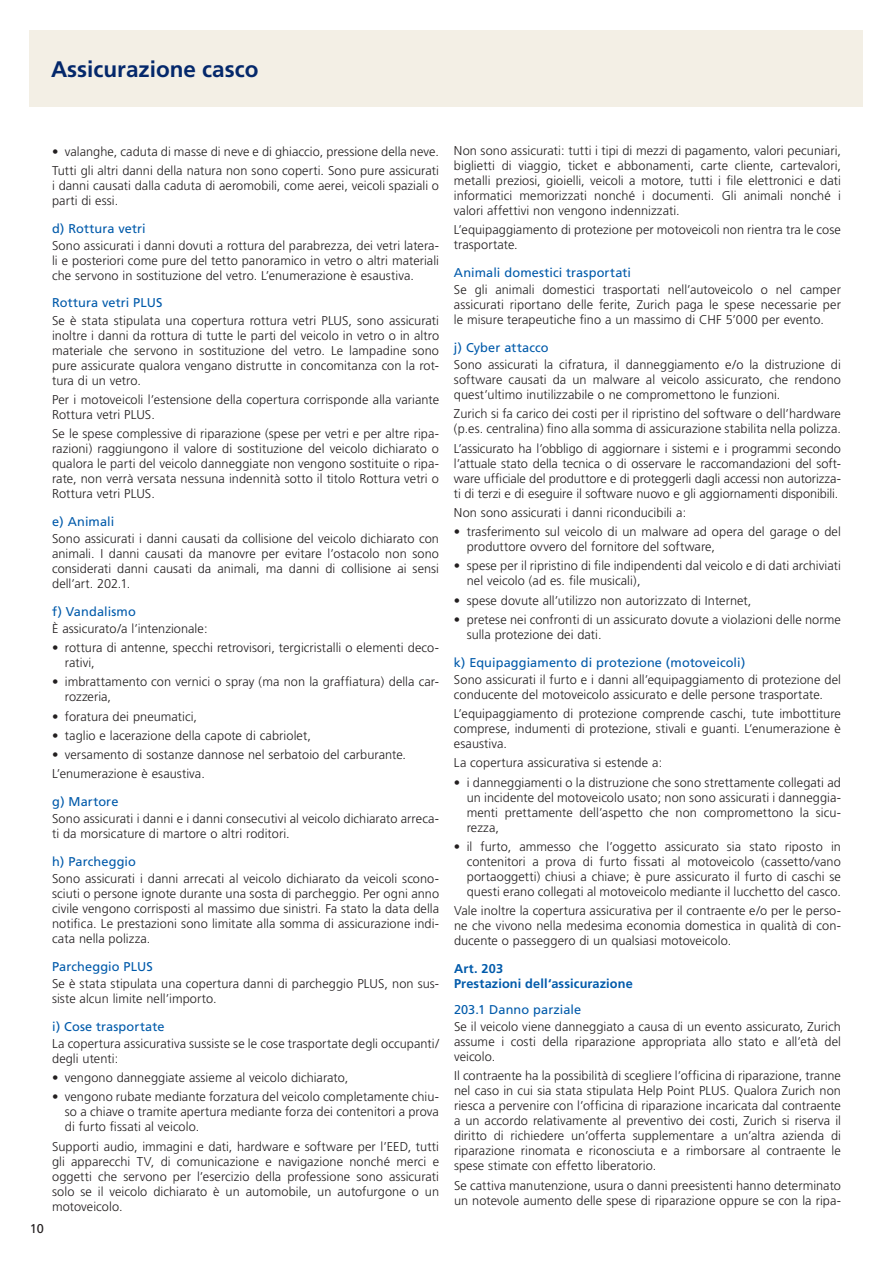
<style>
.page{position:relative;width:893px;height:1263px;background:#fff}
.page>*{position:absolute;margin:0;border:0;box-sizing:border-box;transform-origin:0 0}
.t1{font:700 22.5px "Frutiger";color:#04286b}
.t2{font:300 12.75px/15px "Frutiger";letter-spacing:.005em;color:#231f20;text-align:justify}
.t3{font:12.75px "Frutiger";letter-spacing:.01em;color:#015aaa}
.t4{font:700 12.75px/15px "Frutiger";letter-spacing:.01em;color:#015aaa}
.t5{font:12.75px "Frutiger";color:#231f20}
</style>
<div class="page">
<div style="left:30px;top:30px;width:833px;height:76px;background:#f3efe5"></div>
<h1 class="t1" style="left:51px;top:56px;width:209px">Assicurazione casco</h1>
<p class="t5" style="left:30px;top:1221px;width:16px">10</p>
<p class="t2" style="left:52px;top:142px;width:388px;line-height:19.2px">• valanghe, caduta di masse di neve e di ghiaccio, pressione della neve.<br>Tutti gli altri danni della natura non sono coperti. Sono pure assicurati</p>
<p class="t2" style="left:52px;top:178px;width:388px">i danni causati dalla caduta di aeromobili, come aerei, veicoli spaziali o parti di essi.</p>
<p class="t3" style="left:52px;top:221px;width:95px">d) Rottura vetri</p>
<p class="t2" style="left:52px;top:238px;width:388px">Sono assicurati i danni dovuti a rottura del parabrezza, dei vetri latera&shy;li e posteriori come pure del tetto panoramico in vetro o altri materiali che servono in sostituzione del vetro. L’enumerazione è esaustiva.</p>
<p class="t3" style="left:52px;top:295px;width:112px">Rottura vetri PLUS</p>
<p class="t2" style="left:52px;top:313px;width:388px">Se è stata stipulata una copertura rottura vetri PLUS, sono assicurati inoltre i danni da rottura di tutte le parti del veicolo in vetro o in altro materiale che servono in sostituzione del vetro. Le lampadine sono pure assicurate qualora vengano distrutte in concomitanza con la rot&shy;tura di un vetro.</p>
<p class="t2" style="left:52px;top:392px;width:388px">Per i motoveicoli l’estensione della copertura corrisponde alla variante<br>Rottura vetri PLUS.</p>
<p class="t2" style="left:52px;top:426px;width:388px">Se le spese complessive di riparazione (spese per vetri e per altre ripa&shy;razioni) raggiungono il valore di sostituzione del veicolo dichiarato o qualora le parti del veicolo danneggiate non vengono sostituite o ripa&shy;rate, non verrà versata nessuna indennità sotto il titolo Rottura vetri o Rottura vetri PLUS.</p>
<p class="t3" style="left:52px;top:514px;width:64px">e) Animali</p>
<p class="t2" style="left:52px;top:531px;width:388px">Sono assicurati i danni causati da collisione del veicolo dichiarato con animali. I danni causati da manovre per evitare l’ostacolo non sono considerati danni causati da animali, ma danni di collisione ai sensi dell’art. 202.1.</p>
<p class="t3" style="left:52px;top:604px;width:85px">f) Vandalismo</p>
<p class="t2" style="left:52px;top:621px;width:157px">È assicurato/a l’intenzionale:</p>
<p class="t2" style="left:65px;top:640px;width:376px;text-indent:-13px">• rottura di antenne, specchi retrovisori, tergicristalli o elementi deco&shy;rativi,</p>
<p class="t2" style="left:65px;top:674px;width:376px;text-indent:-13px">• imbrattamento con vernici o spray (ma non la graffiatura) della car&shy;rozzeria,</p>
<p class="t2" style="left:52px;top:709px;width:147px">• foratura dei pneumatici,</p>
<p class="t2" style="left:52px;top:728px;width:260px">• taglio e lacerazione della capote di cabriolet,</p>
<p class="t2" style="left:52px;top:745px;width:356px;line-height:19.2px">• versamento di sostanze dannose nel serbatoio del carburante.<br>L’enumerazione è esaustiva.</p>
<p class="t3" style="left:52px;top:794px;width:68px">g) Martore</p>
<p class="t2" style="left:52px;top:811px;width:388px">Sono assicurati i danni e i danni consecutivi al veicolo dichiarato arreca&shy;ti da morsicature di martore o altri roditori.</p>
<p class="t3" style="left:52px;top:854px;width:85px">h) Parcheggio</p>
<p class="t2" style="left:52px;top:871px;width:388px">Sono assicurati i danni arrecati al veicolo dichiarato da veicoli scono&shy;sciuti o persone ignote durante una sosta di parcheggio. Per ogni anno civile vengono corrisposti al massimo due sinistri. Fa stato la data della notifica. Le prestazioni sono limitate alla somma di assicurazione indi&shy;cata nella polizza.</p>
<p class="t3" style="left:52px;top:959px;width:102px">Parcheggio PLUS</p>
<p class="t2" style="left:52px;top:976px;width:388px">Se è stata stipulata una copertura danni di parcheggio PLUS, non sus&shy;siste alcun limite nell’importo.</p>
<p class="t3" style="left:52px;top:1019px;width:114px">i) Cose trasportate</p>
<p class="t2" style="left:52px;top:1036px;width:388px">La copertura assicurativa sussiste se le cose trasportate degli occupanti/ degli utenti:</p>
<p class="t2" style="left:52px;top:1070px;width:298px">• vengono danneggiate assieme al veicolo dichiarato,</p>
<p class="t2" style="left:65px;top:1089px;width:376px;text-indent:-13px">• vengono rubate mediante forzatura del veicolo completamente chiu&shy;so a chiave o tramite apertura mediante forza dei contenitori a prova di furto fissati al veicolo.</p>
<p class="t2" style="left:52px;top:1139px;width:388px">Supporti audio, immagini e dati, hardware e software per l’EED, tutti gli apparecchi TV, di comunicazione e navigazione nonché merci e oggetti che servono per l’esercizio della professione sono assicurati solo se il veicolo dichiarato è un automobile, un autofurgone o un motoveicolo.</p>
<p class="t2" style="left:454px;top:143px;width:388px">Non sono assicurati: tutti i tipi di mezzi di pagamento, valori pecuniari, biglietti di viaggio, ticket e abbonamenti, carte cliente, cartevalori, metalli preziosi, gioielli, veicoli a motore, tutti i file elettronici e dati informatici memorizzati nonché i documenti. Gli animali nonché i valori affettivi non vengono indennizzati.</p>
<p class="t2" style="left:454px;top:223px;width:388px">L’equipaggiamento di protezione per motoveicoli non rientra tra le cose trasportate.</p>
<p class="t3" style="left:454px;top:265px;width:179px">Animali domestici trasportati</p>
<p class="t2" style="left:454px;top:282px;width:388px">Se gli animali domestici trasportati nell’autoveicolo o nel camper assicurati riportano delle ferite, Zurich paga le spese necessarie per le misure terapeutiche fino a un massimo di CHF 5’000 per evento.</p>
<p class="t3" style="left:454px;top:340px;width:96px">j) Cyber attacco</p>
<p class="t2" style="left:454px;top:357px;width:388px">Sono assicurati la cifratura, il danneggiamento e/o la distruzione di software causati da un malware al veicolo assicurato, che rendono quest’ultimo inutilizzabile o ne compromettono le funzioni.</p>
<p class="t2" style="left:454px;top:407px;width:388px">Zurich si fa carico dei costi per il ripristino del software o dell’hardware (p.es. centralina) fino alla somma di assicurazione stabilita nella polizza.</p>
<p class="t2" style="left:454px;top:441px;width:388px">L’assicurato ha l’obbligo di aggiornare i sistemi e i programmi secondo l’attuale stato della tecnica o di osservare le raccomandazioni del soft&shy;ware ufficiale del produttore e di proteggerli dagli accessi non autorizza&shy;ti di terzi e di eseguire il software nuovo e gli aggiornamenti disponibili.</p>
<p class="t2" style="left:454px;top:505px;width:234px">Non sono assicurati i danni riconducibili a:</p>
<p class="t2" style="left:467px;top:524px;width:376px;text-indent:-13px">• trasferimento sul veicolo di un malware ad opera del garage o del produttore ovvero del fornitore del software,</p>
<p class="t2" style="left:467px;top:558px;width:376px;text-indent:-13px">• spese per il ripristino di file indipendenti dal veicolo e di dati archiviati nel veicolo (ad es. file musicali),</p>
<p class="t2" style="left:454px;top:593px;width:299px">• spese dovute all’utilizzo non autorizzato di Internet,</p>
<p class="t2" style="left:467px;top:612px;width:376px;text-indent:-13px">• pretese nei confronti di un assicurato dovute a violazioni delle norme sulla protezione dei dati.</p>
<p class="t3" style="left:454px;top:655px;width:293px">k) Equipaggiamento di protezione (motoveicoli)</p>
<p class="t2" style="left:454px;top:672px;width:388px">Sono assicurati il furto e i danni all’equipaggiamento di protezione del conducente del motoveicolo assicurato e delle persone trasportate.</p>
<p class="t2" style="left:454px;top:706px;width:388px">L’equipaggiamento di protezione comprende caschi, tute imbottiture comprese, indumenti di protezione, stivali e guanti. L’enumerazione è esaustiva.</p>
<p class="t2" style="left:454px;top:755px;width:210px">La copertura assicurativa si estende a:</p>
<p class="t2" style="left:467px;top:775px;width:376px;text-indent:-13px">• i danneggiamenti o la distruzione che sono strettamente collegati ad un incidente del motoveicolo usato; non sono assicurati i danneggia&shy;menti prettamente dell’aspetto che non compromettono la sicu&shy;rezza,</p>
<p class="t2" style="left:467px;top:839px;width:376px;text-indent:-13px">• il furto, ammesso che l’oggetto assicurato sia stato riposto in contenitori a prova di furto fissati al motoveicolo (cassetto/vano portaoggetti) chiusi a chiave; è pure assicurato il furto di caschi se questi erano collegati al motoveicolo mediante il lucchetto del casco.</p>
<p class="t2" style="left:454px;top:903px;width:388px">Vale inoltre la copertura assicurativa per il contraente e/o per le perso&shy;ne che vivono nella medesima economia domestica in qualità di con&shy;ducente o passeggero di un qualsiasi motoveicolo.</p>
<p class="t4" style="left:454px;top:961px;width:180px">Art. 203<br>Prestazioni dell‘assicurazione</p>
<p class="t3" style="left:454px;top:1002px;width:129px">203.1 Danno parziale</p>
<p class="t2" style="left:454px;top:1019px;width:388px">Se il veicolo viene danneggiato a causa di un evento assicurato, Zurich assume i costi della riparazione appropriata allo stato e all’età del veicolo.</p>
<p class="t2" style="left:454px;top:1068px;width:388px">Il contraente ha la possibilità di scegliere l’officina di riparazione, tranne nel caso in cui sia stata stipulata Help Point PLUS. Qualora Zurich non riesca a pervenire con l’officina di riparazione incaricata dal contraente a un accordo relativamente al preventivo dei costi, Zurich si riserva il diritto di richiedere un’offerta supplementare a un’altra azienda di riparazione rinomata e riconosciuta e a rimborsare al contraente le spese stimate con effetto liberatorio.</p>
<p class="t2" style="left:454px;top:1178px;width:388px">Se cattiva manutenzione, usura o danni preesistenti hanno determinato un notevole aumento delle spese di riparazione oppure se con la ripa-</p>
</div>
